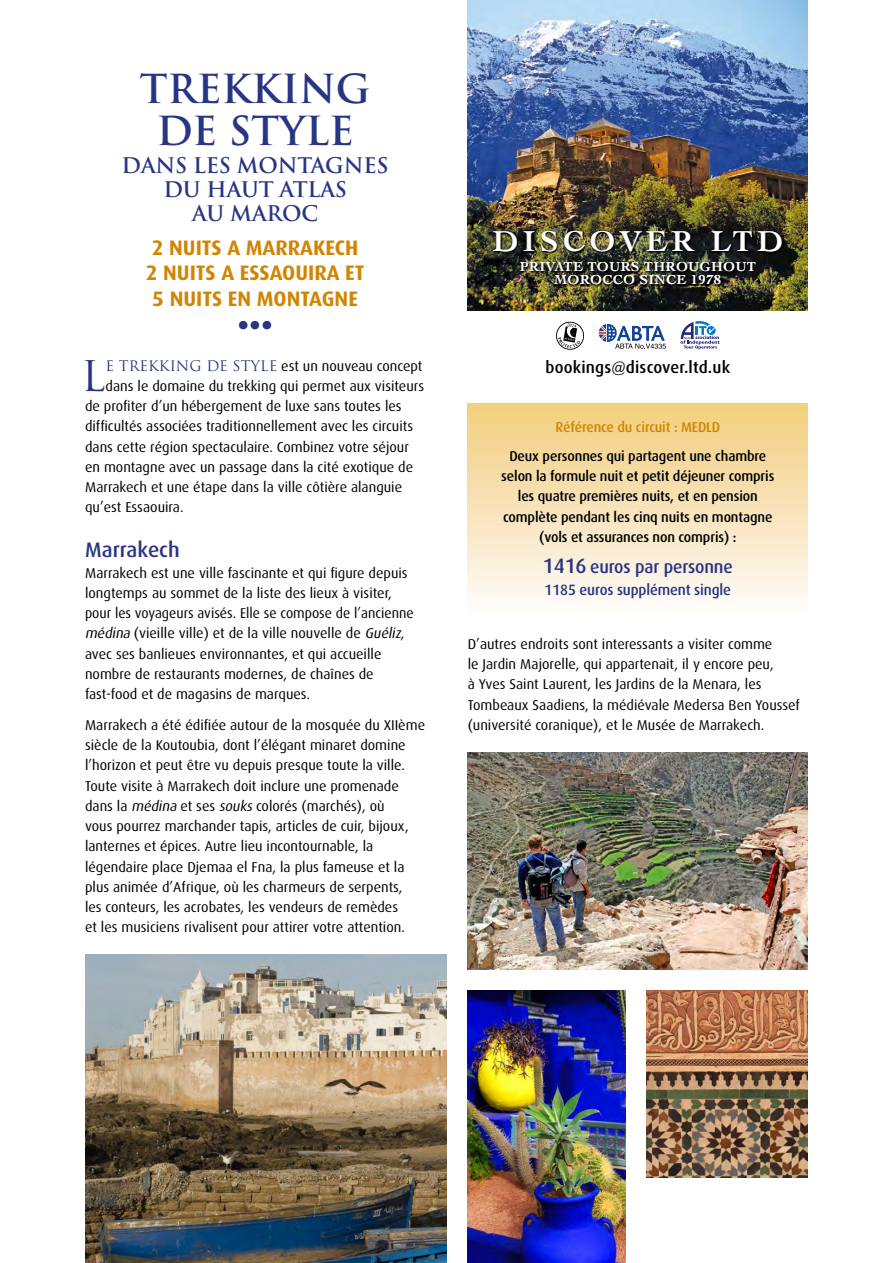
<style>
.page{position:relative;width:893px;height:1263px;background:#fff}
.page>*{position:absolute;margin:0;border:0;box-sizing:border-box;transform-origin:0 0}
._05-TextDropCap{font:41.1px "Trajan";color:#283583}
.t1{font:700 39px/42px "Trajan";color:#283583;text-align:center}
.t2{font:700 30px "Cochin";letter-spacing:.16em;color:#fff}
.t3{font:700 30px "Dax";color:#283583}
.t4{font:700 21px/25.2px "Dax";color:#d18503;text-align:center}
.t5{font:700 21px/24px "Trajan";letter-spacing:-.01em;color:#283583;text-align:center}
._04-Subhead{font:500 21px "Dax";color:#283583}
._12-Price{font:500 18px "Dax";letter-spacing:-.01em;color:#283583}
._06-Text{font:500 16.5px "Dax";letter-spacing:.01em;color:#000}
._12-Price-2{font:500 15px "Dax";letter-spacing:-.01em;color:#283583}
._06-Text-2{font:14.25px/20.2px "Dax";color:#000}
._05-TextDropCap-2{font:14.25px "Dax";color:#000}
._11-Costs{font:500 14.25px/20.2px "Dax";letter-spacing:-.01em;color:#000;text-align:center}
._11-Costs-2{font:500 14.25px "Dax";letter-spacing:-.01em;color:#d18503}
.t6{font:700 13.5px/13.5px "Cochin";letter-spacing:.05em;color:#fff;text-align:center}
.s1{font-family:"Trajan";color:#283583}
.s2{font-style:italic}
.s3{font-size:21px}
</style>
<div class="page">
<img style="left:468px;top:0;width:340px;height:310px">
<img style="left:493px;top:230px;width:291px;height:57px">
<svg style="left:556px;top:322px;width:28px;height:28px"></svg>
<svg style="left:599px;top:324px;width:67px;height:25px"></svg>
<svg style="left:680px;top:321px;width:40px;height:28px"></svg>
<div style="left:468px;top:404px;width:340px;height:213px;background:linear-gradient(to bottom,#f2ce7b,#fffcfd)"></div>
<img style="left:85px;top:955px;width:361px;height:308px">
<img style="left:468px;top:753px;width:340px;height:216px">
<img style="left:646px;top:991px;width:162px;height:187px">
<img style="left:468px;top:991px;width:157px;height:272px">
<h2 class="t1" style="left:140px;top:68px;width:232px">TREKKING<br>DE STYLE</h2>
<h3 class="t5" style="left:122px;top:154px;width:269px">DANS LES MONTAGNES<br>DU HAUT ATLAS<br>AU MAROC</h3>
<h3 class="t4" style="left:146px;top:235px;width:220px">2 NUITS A MARRAKECH<br>2 NUITS A ESSAOUIRA ET<br>5 NUITS EN MONTAGNE</h3>
<h3 class="t3" style="left:237px;top:308px;width:37px">•••</h3>
<p class="_05-TextDropCap" style="left:81px;top:351px;width:26px">L</p>
<p class="_05-TextDropCap-2" style="left:106px;top:358px;width:318px"><span class="s1">E TREKKING DE STYLe</span> est un nouveau concept</p>
<p class="_05-TextDropCap-2" style="left:106px;top:378px;width:320px">dans le domaine du trekking qui permet aux visiteurs</p>
<p class="_05-TextDropCap-2" style="left:85px;top:398px;width:318px">de profiter d’un hébergement de luxe sans toutes les</p>
<p class="_05-TextDropCap-2" style="left:85px;top:419px;width:330px">difficultés associées traditionnellement avec les circuits</p>
<p class="_05-TextDropCap-2" style="left:85px;top:439px;width:325px">dans cette région spectaculaire. Combinez votre séjour</p>
<p class="_05-TextDropCap-2" style="left:85px;top:459px;width:330px">en montagne avec un passage dans la cité exotique de</p>
<p class="_05-TextDropCap-2" style="left:85px;top:479px;width:319px">Marrakech et une étape dans la ville côtière alanguie</p>
<p class="_05-TextDropCap-2" style="left:85px;top:500px;width:100px">qu’est Essaouira.</p>
<p class="_04-Subhead" style="left:85px;top:538px;width:96px">Marrakech</p>
<p class="_06-Text-2" style="left:85px;top:563px;width:330px">Marrakech est une ville fascinante et qui figure depuis longtemps au sommet de la liste des lieux à visiter, pour les voyageurs avisés. Elle se compose de l’ancienne <span class="s2">médina</span> (vieille ville) et de la ville nouvelle de <span class="s2">Guéliz</span>, avec ses banlieues environnantes, et qui accueille nombre de restaurants modernes, de chaînes de fast‑food et de magasins de marques.</p>
<p class="_06-Text-2" style="left:85px;top:715px;width:342px">Marrakech a été édifiée autour de la mosquée du XIIème siècle de la Koutoubia, dont l’élégant minaret domine l’horizon et peut être vu depuis presque toute la ville.<br>Toute visite à Marrakech doit inclure une promenade dans la <span class="s2">médina</span> et ses <span class="s2">souks</span> colorés (marchés), où<br>vous pourrez marchander tapis, articles de cuir, bijoux, lanternes et épices. Autre lieu incontournable, la légendaire place Djemaa el Fna, la plus fameuse et la plus animée d’Afrique, où les charmeurs de serpents,<br>les conteurs, les acrobates, les vendeurs de remèdes<br>et les musiciens rivalisent pour attirer votre attention.</p>
<h3 class="t2" style="left:493px;top:221px;width:292px">DISCOVER LTD</h3>
<p class="t6" style="left:520px;top:259px;width:238px">PRIVATE TOURS THROUGHOUT<br>MOROCCO SINCE 1978</p>
<p class="_06-Text" style="left:546px;top:358px;width:186px">bookings@discover.ltd.uk</p>
<p class="_11-Costs-2" style="left:555px;top:419px;width:166px">Référence du circuit : MEDLD</p>
<p class="_11-Costs" style="left:501px;top:446px;width:275px">Deux personnes qui partagent une chambre selon la formule nuit et petit déjeuner compris les quatre premières nuits, et en pension complète pendant les cinq nuits en montagne (vols et assurances non compris) :</p>
<p class="_12-Price" style="left:543px;top:556px;width:191px"><span class="s3">1416</span> euros par personne</p>
<p class="_12-Price-2" style="left:545px;top:581px;width:188px">1185 euros supplément single</p>
<p class="_06-Text-2" style="left:468px;top:634px;width:334px">D’autres endroits sont interessants a visiter comme<br>le Jardin Majorelle, qui appartenait, il y encore peu,<br>à Yves Saint Laurent, les Jardins de la Menara, les Tombeaux Saadiens, la médiévale Medersa Ben Youssef (université coranique), et le Musée de Marrakech.</p>
</div>
